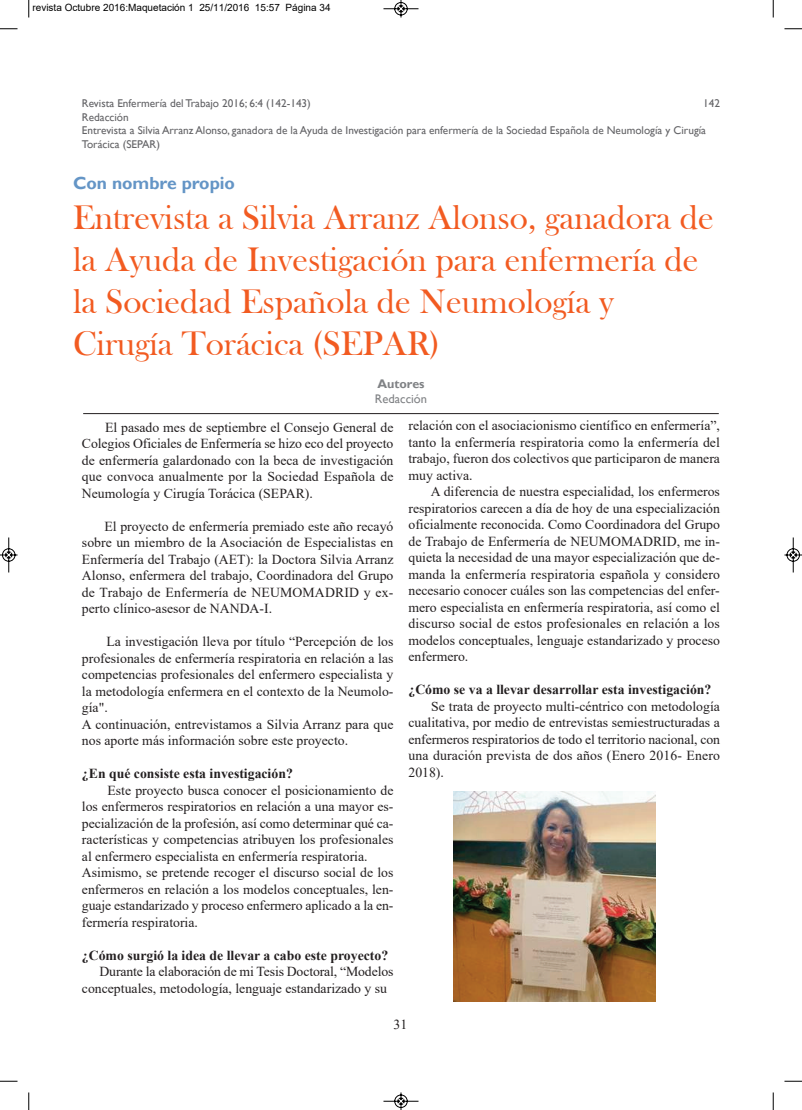
<style>
.page{position:relative;width:802px;height:1110px;background:#fff}
.page>*{position:absolute;margin:0;border:0;box-sizing:border-box;transform-origin:0 0}
.t1{font:35px/42px "Bask Old Face";color:#f25b21}
.t2{font:700 17.5px "Gill Sans";color:#6495c6}
.t3{font:13.75px/16.5px "Times New Roman";color:#231f20;text-align:justify}
.t4{font:700 13.75px "Times New Roman";color:#231f20}
.t5{font:12.5px "Gill Sans";color:#808285}
.t6{font:700 12.5px "Gill Sans";color:#808285}
.t7{font:11.25px/13.5px "Gill Sans";color:#636366}
.t8{font:10px "Arial";color:#000}
</style>
<div class="page">
<hr style="left:83px;top:413px;width:635px;height:1px;background:#231f20">
<img style="left:453px;top:792px;width:202px;height:209px">
<svg style="left:28px;top:0;width:2px;height:18px"></svg>
<svg style="left:0;top:28px;width:18px;height:2px"></svg>
<svg style="left:773px;top:0;width:1px;height:18px"></svg>
<svg style="left:784px;top:28px;width:18px;height:2px"></svg>
<svg style="left:28px;top:1092px;width:2px;height:18px"></svg>
<svg style="left:0;top:1081px;width:18px;height:1px"></svg>
<svg style="left:773px;top:1092px;width:1px;height:18px"></svg>
<svg style="left:784px;top:1081px;width:18px;height:1px"></svg>
<svg style="left:383px;top:0;width:36px;height:18px"></svg>
<svg style="left:383px;top:1092px;width:36px;height:18px"></svg>
<svg style="left:0;top:537px;width:18px;height:36px"></svg>
<svg style="left:784px;top:537px;width:18px;height:36px"></svg>
<p class="t8" style="left:32px;top:2px;width:299px">revista Octubre 2016:Maquetación 1 25/11/2016 15:57 Página 34</p>
<p class="t7" style="left:82px;top:97px;width:625px">Revista Enfermería del Trabajo 2016; 6:4 (142-143)<br>Redacción<br>Entrevista a Silvia Arranz Alonso, ganadora de la Ayuda de Investigación para enfermería de la Sociedad Española de Neumología y Cirugía Torácica (SEPAR)</p>
<p class="t7" style="left:703px;top:97px;width:18px">142</p>
<p class="t2" style="left:73px;top:173px;width:163px">Con nombre propio</p>
<h1 class="t1" style="left:73px;top:199px;width:642px">Entrevista a Silvia Arranz Alonso, ganadora de la Ayuda de Investigación para enfermería de la Sociedad Española de Neumología y Cirugía Torácica (SEPAR)</h1>
<p class="t6" style="left:377px;top:377px;width:49px">Autores</p>
<p class="t5" style="left:375px;top:392px;width:54px">Redacción</p>
<p class="t3" style="left:82px;top:419px;width:313px;text-indent:23px">El pasado mes de septiembre el Consejo General de Colegios Oficiales de Enfermería se hizo eco del proyecto de enfermería galardonado con la beca de investigación que convoca anualmente por la Sociedad Española de Neumología y Cirugía Torácica (SEPAR).</p>
<p class="t3" style="left:82px;top:518px;width:313px;text-indent:23px">El proyecto de enfermería premiado este año recayó sobre un miembro de la Asociación de Especialistas en Enfermería del Trabajo (AET): la Doctora Silvia Arranz Alonso, enfermera del trabajo, Coordinadora del Grupo de Trabajo de Enfermería de NEUMOMADRID y ex&shy;perto clínico-asesor de NANDA-I.</p>
<p class="t3" style="left:82px;top:633px;width:313px;text-align:left;text-indent:25px">La investigación lleva por título “Percepción de los profesionales de enfermería respiratoria en relación a las competencias profesionales del enfermero especialista y la metodología enfermera en el contexto de la Neumolo&shy;gía".<br>A continuación, entrevistamos a Silvia Arranz para que nos aporte más información sobre este proyecto.</p>
<p class="t4" style="left:82px;top:766px;width:212px">¿En qué consiste esta investigación?</p>
<p class="t3" style="left:82px;top:782px;width:313px;text-align:left;text-indent:26px">Este proyecto busca conocer el posicionamiento de los enfermeros respiratorios en relación a una mayor es&shy;pecialización de la profesión, así como determinar qué ca&shy;racterísticas y competencias atribuyen los profesionales al enfermero especialista en enfermería respiratoria.<br>Asimismo, se pretende recoger el discurso social de los enfermeros en relación a los modelos conceptuales, len&shy;guaje estandarizado y proceso enfermero aplicado a la en&shy;fermería respiratoria.</p>
<p class="t4" style="left:82px;top:947px;width:308px">¿Cómo surgió la idea de llevar a cabo este proyecto?</p>
<p class="t3" style="left:82px;top:963px;width:313px;text-indent:18px">Durante la elaboración de mi Tesis Doctoral, “Modelos conceptuales, metodología, lenguaje estandarizado y su</p>
<p class="t3" style="left:408px;top:417px;width:313px">relación con el asociacionismo científico en enfermería”, tanto la enfermería respiratoria como la enfermería del trabajo, fueron dos colectivos que participaron de manera muy activa.</p>
<p class="t3" style="left:408px;top:483px;width:313px;text-indent:22px">A diferencia de nuestra especialidad, los enfermeros respiratorios carecen a día de hoy de una especialización oficialmente reconocida. Como Coordinadora del Grupo de Trabajo de Enfermería de NEUMOMADRID, me in&shy;quieta la necesidad de una mayor especialización que de&shy;manda la enfermería respiratoria española y considero necesario conocer cuáles son las competencias del enfer&shy;mero especialista en enfermería respiratoria, así como el discurso social de estos profesionales en relación a los modelos conceptuales, lenguaje estandarizado y proceso enfermero.</p>
<p class="t4" style="left:408px;top:682px;width:304px">¿Cómo se va a llevar desarrollar esta investigación?</p>
<p class="t3" style="left:408px;top:698px;width:313px;text-indent:23px">Se trata de proyecto multi-céntrico con metodología cualitativa, por medio de entrevistas semiestructuradas a enfermeros respiratorios de todo el territorio nacional, con una duración prevista de dos años (Enero 2016- Enero 2018).</p>
<p class="t3" style="left:393px;top:1016px;width:15px">31</p>
</div>
